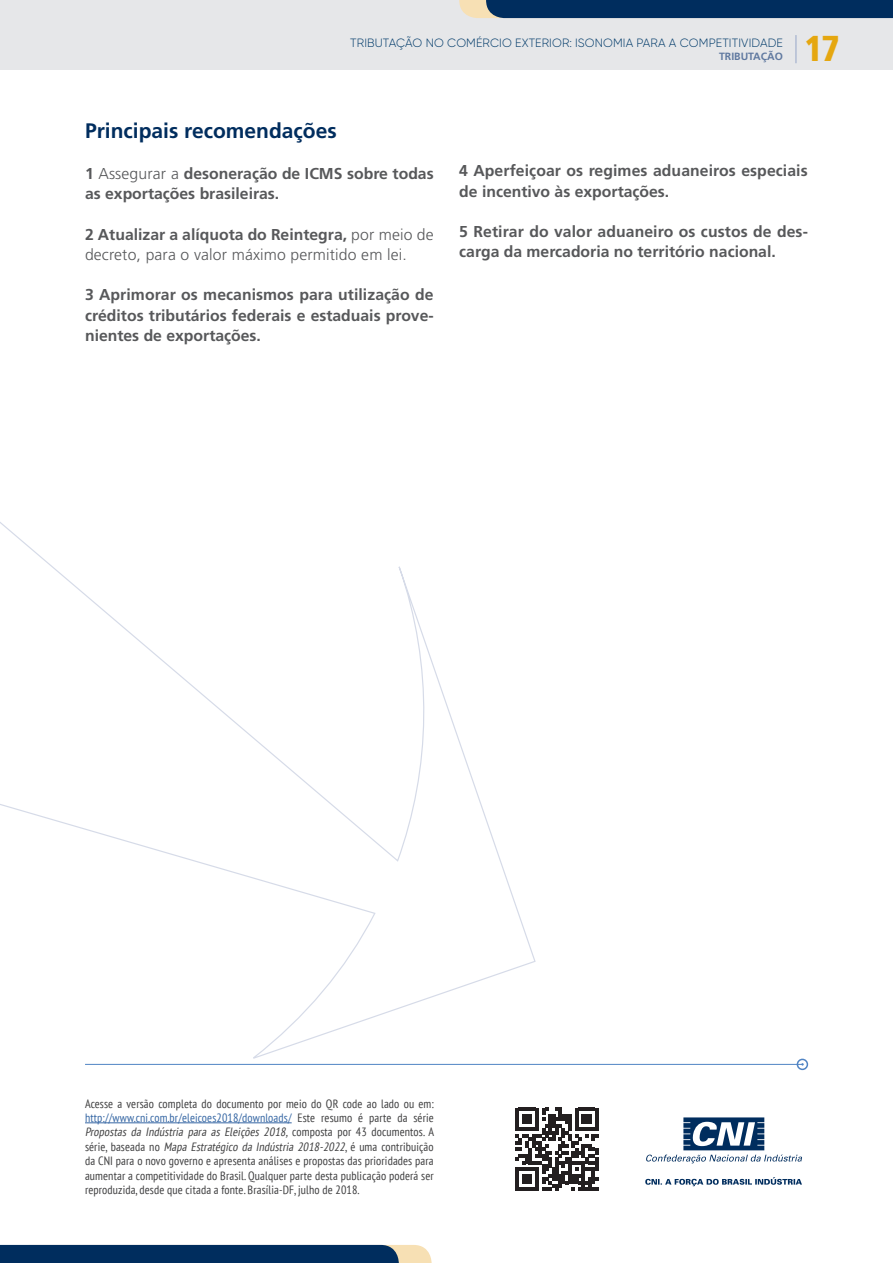
<style>
.page{position:relative;width:893px;height:1263px;background:#fff}
.page>*{position:absolute;margin:0;border:0;box-sizing:border-box;transform-origin:0 0}
.t1{font:900 condensed 36px "Frutiger LT Pro";color:#e5a710}
.t2{font:700 21px "Frutiger";color:#002d5e}
.t3{font:700 15.75px/20.2px "Frutiger";color:#57585a}
.t4{font:300 15.75px/20.2px "Frutiger";letter-spacing:.01em;color:#57585a}
.t5{font:condensed 12px/14.4px "PT Sans";letter-spacing:.01em;color:#3e3e3f;text-align:justify}
.t6{font:300 12px "Gilroy";letter-spacing:.01em;color:#033c6b}
.t7{font:700 10.5px "Frutiger";color:#6079a0}
.s1{font-weight:300}
.s2{font-weight:700}
.s3{color:#3667a4}
.s4{font-style:italic}
</style>
<div class="page">
<svg style="left:0;top:522px;width:536px;height:537px"></svg>
<div style="left:0;top:0;width:893px;height:70px;background:#e6e7e9"></div>
<svg style="left:459px;top:0;width:434px;height:18px;background:#113964"></svg>
<svg style="left:0;top:1245px;width:432px;height:18px;background:#153c65"></svg>
<hr style="left:85px;top:1064px;width:717px;height:1px;background:#5084c4">
<div style="left:797px;top:1059px;width:11px;height:11px;border:2px solid #5084c4;border-radius:50%"></div>
<hr style="left:795px;top:35px;width:2px;height:28px;background:#b1bcd3">
<svg style="left:645px;top:1117px;width:157px;height:69px"></svg>
<svg style="left:515px;top:1108px;width:83px;height:83px"></svg>
<hr style="left:85px;top:1122px;width:207px;height:1px;background:#3667a4">
<p class="t6" style="left:350px;top:36px;width:434px">TRIBUTAÇÃO NO COMÉRCIO EXTERIOR: ISONOMIA PARA A COMPETITIVIDADE</p>
<p class="t7" style="left:719px;top:50px;width:65px">TRIBUTAÇÃO</p>
<p class="t1" style="left:804px;top:27px;width:37px">17</p>
<p class="t2" style="left:85px;top:119px;width:253px">Principais recomendações</p>
<p class="t3" style="left:85px;top:163px;width:350px">1 <span class="s1">Assegurar a</span> desoneração de ICMS sobre todas as exportações brasileiras.</p>
<p class="t4" style="left:85px;top:224px;width:350px"><span class="s2">2 Atualizar a alíquota do Reintegra,</span> por meio de decreto, para o valor máximo permitido em lei.</p>
<p class="t3" style="left:85px;top:285px;width:350px;text-align:justify">3 Aprimorar os mecanismos para utilização de créditos tributários federais e estaduais prove&shy;nientes de exportações.</p>
<p class="t3" style="left:459px;top:161px;width:350px">4 Aperfeiçoar os regimes aduaneiros especiais de incentivo às exportações.</p>
<p class="t3" style="left:459px;top:221px;width:350px">5 Retirar do valor aduaneiro os custos de des&shy;carga da mercadoria no território nacional.</p>
<p class="t5" style="left:85px;top:1096px;width:351px">Acesse a versão completa do documento por meio do QR code ao lado ou em: <span class="s3">http://www.cni.com.br/eleicoes2018/downloads/</span> Este resumo é parte da série <span class="s4">Propostas da Indústria para as Eleições 2018,</span> c o m p o s t a p o r 4 3 d o c u m e n t o s . A s é r i e , b a s e a d a n o <span class="s4">Mapa Estratégico da Indústria 2018-2022</span>, é u m a co n t r i b u i ç ã o da CNI para o novo governo e apresenta análises e propostas das prioridades para aumentar a competitividade do Brasil. Qualquer parte desta publicação poderá ser reproduzida, desde que citada a fonte. Brasília-DF, julho de 2018.</p>
</div>
